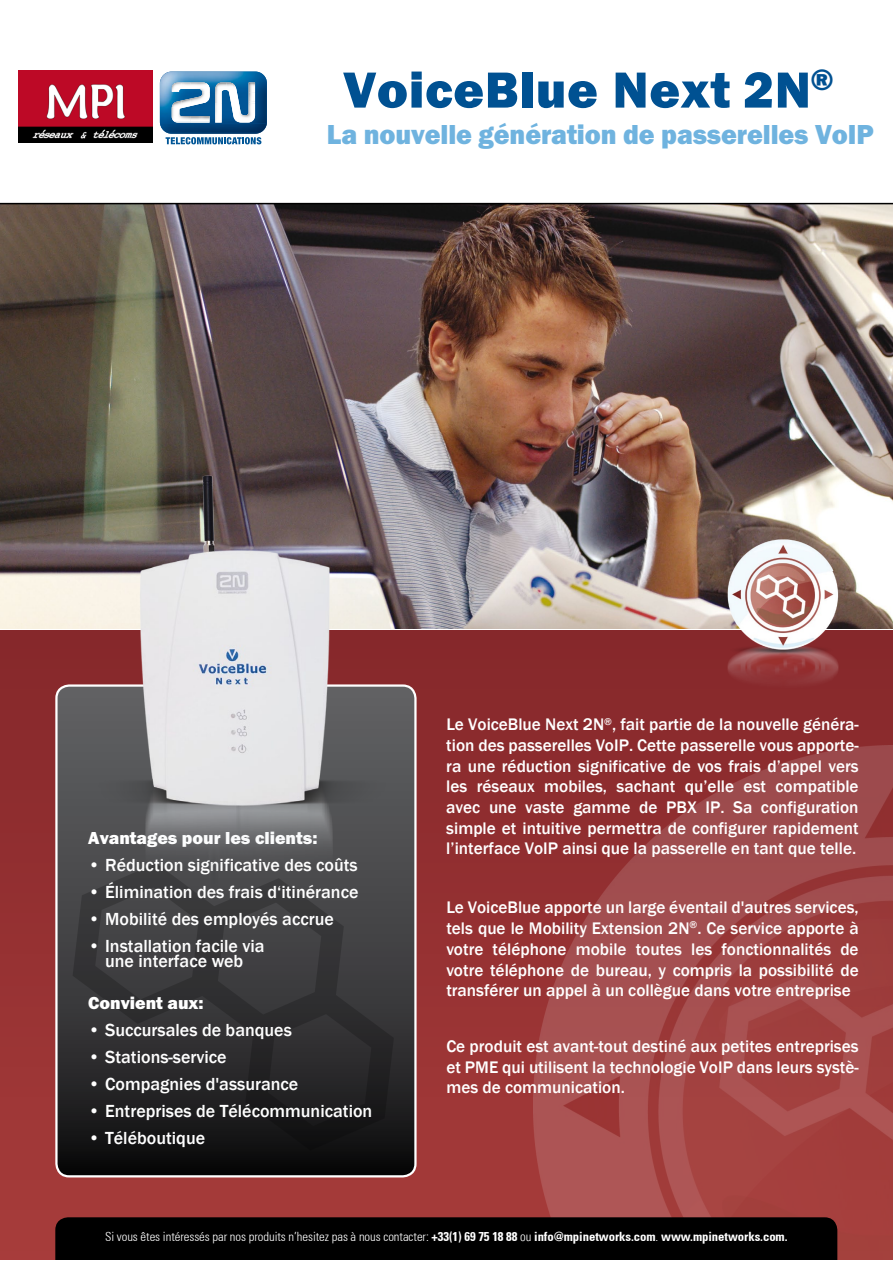
<style>
.page{position:relative;width:893px;height:1263px;background:#fff}
.page>*{position:absolute;margin:0;border:0;box-sizing:border-box;transform-origin:0 0}
.t1{font:52.5px "Franklin Got Itc TEE Heav";letter-spacing:.015em;color:#005192}
.t2{font:28.5px "Franklin Got Itc TEE Heav";letter-spacing:-.005em;color:#6fb3df;scale:.95 1}
.t3{font:500 18px/15px "Franklin Gothic";color:#fff;text-align:center}
.t4{font:18px "Franklin Got Itc TEE Heav";color:#fff}
.t5{font:500 17.25px/20.7px "Franklin Gothic";color:#fff;text-align:justify}
.t6{font:300 condensed 12.75px "Univers 47";letter-spacing:-.005em;color:#fff}
.s1{font-family:"Univers 67";font-weight:700}
.s2{font-family:"Univers LT"}
</style>
<div class="page">
<div style="left:0;top:631px;width:893px;height:629px;background:linear-gradient(to bottom,#85272a,#a73d3b)"></div>
<img style="left:534px;top:745px;width:359px;height:515px">
<svg style="left:56px;top:685px;width:359px;height:491px;background:#302f31"></svg>
<div style="left:55px;top:684px;width:362px;height:493px;border:2px solid #fff;border-radius:13px"></div>
<div style="left:55px;top:1217px;width:782px;height:43px;background:#000"></div>
<img style="left:0;top:204px;width:893px;height:425px">
<hr style="left:0;top:203px;width:893px;height:1px;background:#000">
<img style="left:694px;top:523px;width:177px;height:191px">
<svg style="left:73px;top:863px;width:321px;height:287px;background:#2c2c2d"></svg>
<img style="left:73px;top:455px;width:317px;height:476px">
<img style="left:18px;top:70px;width:134px;height:73px">
<svg style="left:166px;top:137px;width:95px;height:7px"></svg>
<img style="left:168px;top:133px;width:91px;height:1px">
<img style="left:160px;top:72px;width:106px;height:61px">
<svg style="left:172px;top:82px;width:83px;height:41px"></svg>
<h1 class="t1" style="left:343px;top:60px;width:492px">VoiceBlue Next 2N<sup>®</sup></h1>
<h2 class="t2" style="left:327px;top:118px;width:577px">La nouvelle génération de passerelles VoIP</h2>
<p class="t4" style="left:88px;top:827px;width:231px">Avantages pour les clients:</p>
<p class="t3" style="left:88px;top:857px;width:271px">• Réduction significative des coûts</p>
<p class="t3" style="left:88px;top:884px;width:272px">• Élimination des frais d‘itinérance</p>
<p class="t3" style="left:88px;top:911px;width:247px">• Mobilité des employés accrue</p>
<p class="t3" style="left:88px;top:938px;width:178px">• Installation facile via une interface web</p>
<p class="t4" style="left:88px;top:992px;width:117px">Convient aux:</p>
<p class="t3" style="left:88px;top:1022px;width:205px">• Succursales de banques</p>
<p class="t3" style="left:88px;top:1049px;width:140px">• Stations-service</p>
<p class="t3" style="left:88px;top:1076px;width:212px">• Compagnies d'assurance</p>
<p class="t3" style="left:88px;top:1103px;width:286px">• Entreprises de Télécommunication</p>
<p class="t3" style="left:88px;top:1130px;width:118px">• Téléboutique</p>
<p class="t5" style="left:446px;top:714px;width:414px">Le VoiceBlue Next 2N<sup>®</sup>, fait partie de la nouvelle généra&shy;tion des passerelles VoIP. Cette passerelle vous apporte&shy;ra une réduction significative de vos frais d’appel vers les réseaux mobiles, sachant qu’elle est compatible avec une vaste gamme de PBX IP. Sa configuration simple et intuitive permettra de configurer rapidement l’interface VoIP ainsi que la passerelle en tant que telle.</p>
<p class="t5" style="left:446px;top:897px;width:414px">Le VoiceBlue apporte un large éventail d'autres services, tels que le Mobility Extension 2N<sup>®</sup>. Ce service apporte à votre téléphone mobile toutes les fonctionnalités de votre téléphone de bureau, y compris la possibilité de transférer un appel à un collègue dans votre entreprise</p>
<p class="t5" style="left:446px;top:1036px;width:414px">Ce produit est avant-tout destiné aux petites entreprises et PME qui utilisent la technologie VoIP dans leurs systè&shy;mes de communication.</p>
<p class="t6" style="left:105px;top:1228px;width:684px">Si vous êtes intéressés par nos produits n’hesitez pas à nous contacter: <span class="s1">+33(1) 69 75 18 88</span> <span class="s2">ou</span> <span class="s1">info@mpinetworks.com</span>. <span class="s1">www.mpinetworks.com.</span></p>
</div>
